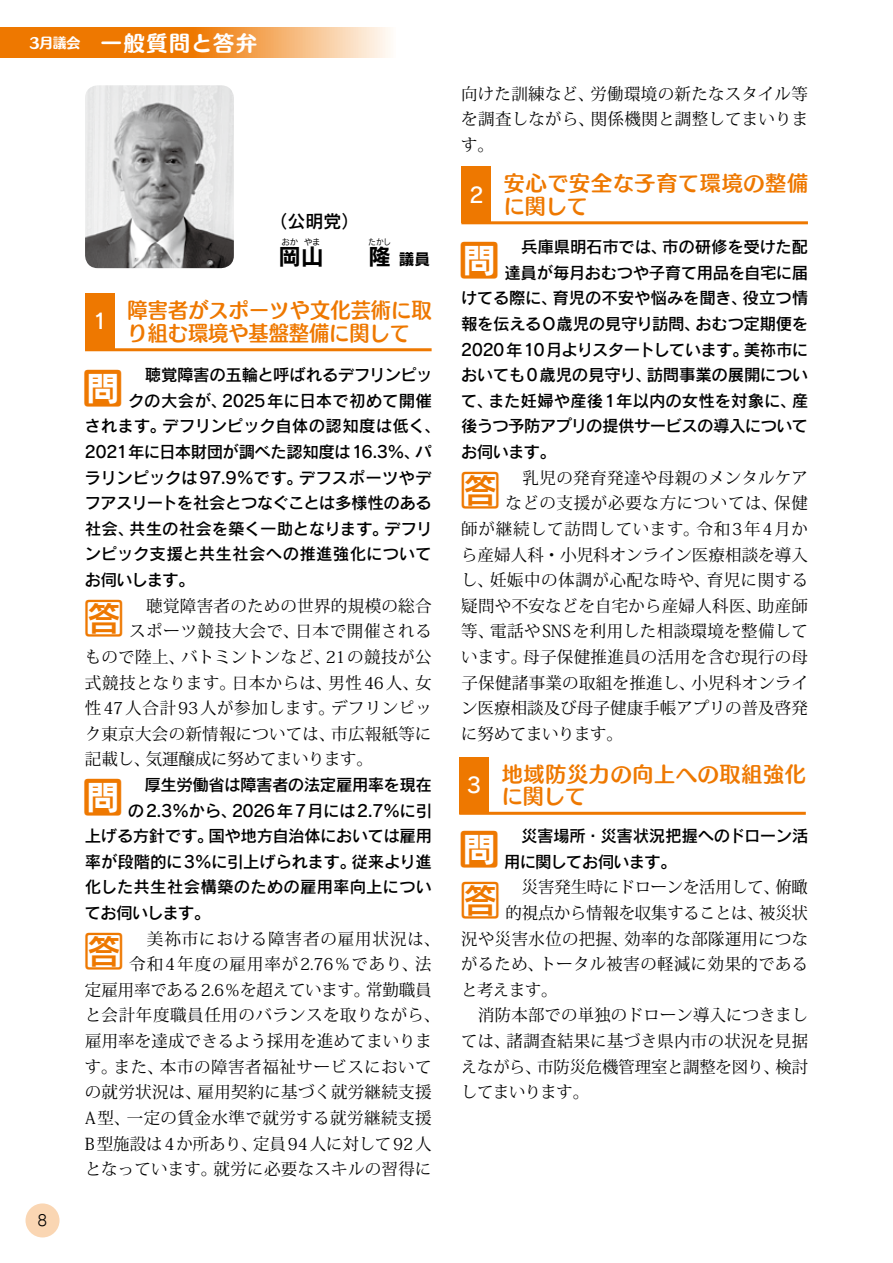
<style>
.page{position:relative;width:893px;height:1263px;background:#fff}
.page>*{position:absolute;margin:0;border:0;box-sizing:border-box;transform-origin:0 0}
.t1{font:42.15px "Rodin Pro DB";color:#ee7800}
.t2{font:22.5px "Rodin Pro B";color:#000}
.t3{font:21px/22.5px "Humming Std B";letter-spacing:.035em;color:#ee7800}
.t4{font:21px/22.5px "Humming Std B";letter-spacing:.005em;color:#ee7800;scale:.96 1}
.t5{font:21px "Humming Std E";letter-spacing:.08em;color:#fff}
.t6{font:21px "Rodin Pro DB";color:#fff}
.t7{font:18px "Rodin Pro DB";color:#000}
.t8{font:16.5px/25.7px "Koz Min Pro";letter-spacing:.02em;color:#000;text-align:justify}
.t9{font:16.5px/25.7px "Rodin Pro DB";letter-spacing:-.025em;color:#000}
.t10{font:16.5px "Koz Min Pro";letter-spacing:-.01em;color:#000}
.t11{font:16.5px "Rodin Pro DB";color:#000}
.t12{font:16.5px "Rodin Pro DB";letter-spacing:-.045em;color:#000}
.t13{font:16.5px "Rodin Pro DB";letter-spacing:-.005em;color:#000}
.t14{font:16.5px "Koz Min Pro";letter-spacing:.055em;color:#000}
.t15{font:16.5px "Koz Min Pro";letter-spacing:.04em;color:#000}
.t16{font:16.5px "Koz Min Pro";letter-spacing:-.005em;color:#000}
.t17{font:16.5px "Rodin Pro DB";letter-spacing:.01em;color:#000}
.t18{font:16.5px "Rodin Pro DB";letter-spacing:.005em;color:#000}
.t19{font:16.5px "Koz Min Pro";color:#000}
.t20{font:16.5px "Koz Min Pro";letter-spacing:.045em;color:#000}
.t21{font:16.5px "Koz Min Pro";letter-spacing:-.015em;color:#000}
.t22{font:16.5px "Koz Min Pro";letter-spacing:-.02em;color:#000}
.t23{font:16.5px "Rodin Pro DB";letter-spacing:-.06em;color:#000}
.t24{font:15.75px "Rodin Pro B";color:#000}
.t25{font:15px "Seurat Pro M";color:#000}
.t26{font:8.25px "Rodin Pro B";color:#000}
.t27{font:8.25px "Rodin Pro B";color:#000;scale:.91 1}
.s1{font-size:13.8px}
</style>
<div class="page">
<div style="left:26px;top:1203px;width:34px;height:34px;background:#fad6b3;border-radius:50%"></div>
<svg style="left:0;top:28px;width:390px;height:29px;background:#f2983d"></svg>
<div style="left:85px;top:293px;width:30px;height:57px;background:#ee7800"></div>
<hr style="left:85px;top:348px;width:347px;height:3px;background:#ee7800">
<div style="left:461px;top:166px;width:30px;height:57px;background:#ee7800"></div>
<hr style="left:461px;top:221px;width:347px;height:3px;background:#ee7800">
<div style="left:459px;top:757px;width:30px;height:56px;background:#ee7800"></div>
<hr style="left:459px;top:812px;width:347px;height:3px;background:#ee7800">
<img style="left:85px;top:85px;width:149px;height:183px">
<p class="t5" style="left:30px;top:27px;width:229px"><span class="s1">3月議会</span>　一般質問と答弁</p>
<p class="t7" style="left:270px;top:210px;width:91px">（公明党）</p>
<h2 class="t2" style="left:279px;top:242px;width:114px">岡山　　隆</h2>
<p class="t26" style="left:282px;top:236px;width:18px">おか</p>
<p class="t26" style="left:304px;top:236px;width:18px">やま</p>
<p class="t27" style="left:369px;top:236px;width:26px">たかし</p>
<p class="t24" style="left:399px;top:249px;width:33px">議員</p>
<p class="t6" style="left:93px;top:308px;width:16px">1</p>
<p class="t4" style="left:128px;top:299px;width:318px">障害者がスポーツや文化芸術に取り組む環境や基盤整備に関して</p>
<p class="t25" style="left:38px;top:1210px;width:11px">8</p>
<h1 class="t1" style="left:82px;top:360px;width:44px">問</h1>
<p class="t9" style="left:128px;top:361px;width:306px">　聴覚障害の五輪と呼ばれるデフリンピッ</p>
<p class="t11" style="left:128px;top:390px;width:306px">クの大会が、2025年に日本で初めて開催</p>
<p class="t13" style="left:84px;top:415px;width:358px">されます。デフリンピック自体の認知度は低く、</p>
<p class="t9" style="left:85px;top:438px;width:348px">2021年に日本財団が調べた認知度は16.3％、パ</p>
<p class="t11" style="left:84px;top:466px;width:349px">ラリンピックは97.9％です。デフスポーツやデ</p>
<p class="t9" style="left:84px;top:489px;width:349px">フアスリートを社会とつなぐことは多様性のある</p>
<p class="t13" style="left:85px;top:518px;width:349px">社会、共生の社会を築く一助となります。デフリ</p>
<p class="t17" style="left:84px;top:543px;width:349px">ンピック支援と共生社会への推進強化について</p>
<p class="t9" style="left:85px;top:566px;width:112px">お伺いします。</p>
<h1 class="t1" style="left:83px;top:590px;width:44px">答</h1>
<p class="t8" style="left:129px;top:592px;width:304px">　聴覚障害者のための世界的規模の総合</p>
<p class="t15" style="left:129px;top:620px;width:304px">スポーツ競技大会で、日本で開催される</p>
<p class="t8" style="left:85px;top:643px;width:348px">もので陸上、バトミントンなど、21の競技が公</p>
<p class="t8" style="left:85px;top:669px;width:348px">式競技となります。日本からは、男性46人、女</p>
<p class="t8" style="left:85px;top:695px;width:348px">性47人合計93人が参加します。デフリンピッ</p>
<p class="t8" style="left:85px;top:720px;width:348px">ク東京大会の新情報については、市広報紙等に</p>
<p class="t21" style="left:85px;top:748px;width:290px">記載し、気運醸成に努めてまいります。</p>
<h1 class="t1" style="left:82px;top:770px;width:44px">問</h1>
<p class="t9" style="left:128px;top:771px;width:305px">　厚生労働省は障害者の法定雇用率を現在</p>
<p class="t9" style="left:128px;top:797px;width:306px">の2.3％から、2026年7月には2.7％に引</p>
<p class="t9" style="left:85px;top:822px;width:349px">上げる方針です。国や地方自治体においては雇用</p>
<p class="t9" style="left:85px;top:848px;width:349px">率が段階的に3％に引上げられます。従来より進</p>
<p class="t18" style="left:85px;top:876px;width:349px">化した共生社会構築のための雇用率向上につい</p>
<p class="t23" style="left:85px;top:902px;width:127px">てお伺いします。</p>
<h1 class="t1" style="left:83px;top:923px;width:44px">答</h1>
<p class="t14" style="left:129px;top:927px;width:312px">　美祢市における障害者の雇用状況は、</p>
<p class="t14" style="left:129px;top:952px;width:304px">令和4年度の雇用率が2.76％であり、法</p>
<p class="t10" style="left:85px;top:978px;width:348px">定雇用率である2.6％を超えています。常勤職員</p>
<p class="t8" style="left:85px;top:1002px;width:357px">と会計年度職員任用のバランスを取りながら、</p>
<p class="t19" style="left:85px;top:1029px;width:348px">雇用率を達成できるよう採用を進めてまいりま</p>
<p class="t8" style="left:85px;top:1053px;width:348px">す。また、本市の障害者福祉サービスにおいて</p>
<p class="t8" style="left:85px;top:1079px;width:348px">の就労状況は、雇用契約に基づく就労継続支援</p>
<p class="t8" style="left:85px;top:1104px;width:348px">A型、一定の賃金水準で就労する就労継続支援</p>
<p class="t16" style="left:85px;top:1132px;width:348px">B型施設は4か所あり、定員94人に対して92人</p>
<p class="t8" style="left:85px;top:1156px;width:349px">となっています。就労に必要なスキルの習得に</p>
<p class="t8" style="left:461px;top:80px;width:348px">向けた訓練など、労働環境の新たなスタイル等を調査しながら、関係機関と調整してまいります。</p>
<p class="t6" style="left:469px;top:181px;width:16px">2</p>
<p class="t3" style="left:504px;top:172px;width:306px">安心で安全な子育て環境の整備に関して</p>
<h1 class="t1" style="left:458px;top:232px;width:44px">問</h1>
<p class="t9" style="left:505px;top:233px;width:305px">　兵庫県明石市では、市の研修を受けた配</p>
<p class="t9" style="left:504px;top:259px;width:306px">達員が毎月おむつや子育て用品を自宅に届</p>
<p class="t9" style="left:461px;top:285px;width:349px">けてる際に、育児の不安や悩みを聞き、役立つ情</p>
<p class="t9" style="left:461px;top:310px;width:349px">報を伝える０歳児の見守り訪問、おむつ定期便を</p>
<p class="t12" style="left:461px;top:338px;width:349px">2020年10月よりスタートしています。美祢市に</p>
<p class="t9" style="left:461px;top:361px;width:349px">おいても0歳児の見守り、訪問事業の展開につい</p>
<p class="t11" style="left:461px;top:390px;width:349px">て、また妊婦や産後1年以内の女性を対象に、産</p>
<p class="t12" style="left:461px;top:415px;width:349px">後うつ予防アプリの提供サービスの導入について</p>
<p class="t9" style="left:461px;top:438px;width:96px">お伺います。</p>
<h1 class="t1" style="left:459px;top:462px;width:44px">答</h1>
<p class="t8" style="left:506px;top:464px;width:304px">　乳児の発育発達や母親のメンタルケア</p>
<p class="t15" style="left:505px;top:492px;width:304px">などの支援が必要な方については、保健</p>
<p class="t20" style="left:461px;top:517px;width:348px">師が継続して訪問しています。令和3年4月か</p>
<p class="t8" style="left:461px;top:541px;width:348px">ら産婦人科・小児科オンライン医療相談を導入</p>
<p class="t8" style="left:461px;top:567px;width:349px">し、妊娠中の体調が心配な時や、育児に関する</p>
<p class="t8" style="left:461px;top:592px;width:348px">疑問や不安などを自宅から産婦人科医、助産師</p>
<p class="t8" style="left:461px;top:618px;width:348px">等、電話やSNSを利用した相談環境を整備して</p>
<p class="t8" style="left:461px;top:643px;width:348px">います。母子保健推進員の活用を含む現行の母</p>
<p class="t8" style="left:461px;top:669px;width:348px">子保健諸事業の取組を推進し、小児科オンライ</p>
<p class="t8" style="left:461px;top:695px;width:348px">ン医療相談及び母子健康手帳アプリの普及啓発</p>
<p class="t22" style="left:461px;top:722px;width:163px">に努めてまいります。</p>
<p class="t6" style="left:467px;top:771px;width:16px">3</p>
<p class="t3" style="left:502px;top:762px;width:306px">地域防災力の向上への取組強化に関して</p>
<h1 class="t1" style="left:458px;top:821px;width:44px">問</h1>
<p class="t9" style="left:504px;top:822px;width:305px">　災害場所・災害状況把握へのドローン活用に関してお伺います。</p>
<h1 class="t1" style="left:459px;top:872px;width:44px">答</h1>
<p class="t10" style="left:506px;top:876px;width:304px">　災害発生時にドローンを活用して、俯瞰</p>
<p class="t10" style="left:505px;top:901px;width:304px">的視点から情報を収集することは、被災状</p>
<p class="t8" style="left:461px;top:925px;width:348px">況や災害水位の把握、効率的な部隊運用につな</p>
<p class="t8" style="left:461px;top:951px;width:348px">がるため、トータル被害の軽減に効果的である</p>
<p class="t8" style="left:461px;top:976px;width:98px">と考えます。</p>
<p class="t8" style="left:461px;top:1002px;width:348px">　消防本部での単独のドローン導入につきまし</p>
<p class="t8" style="left:461px;top:1028px;width:348px">ては、諸調査結果に基づき県内市の状況を見据</p>
<p class="t10" style="left:461px;top:1055px;width:348px">えながら、市防災危機管理室と調整を図り、検討</p>
<p class="t22" style="left:461px;top:1080px;width:129px">してまいります。</p>
</div>
